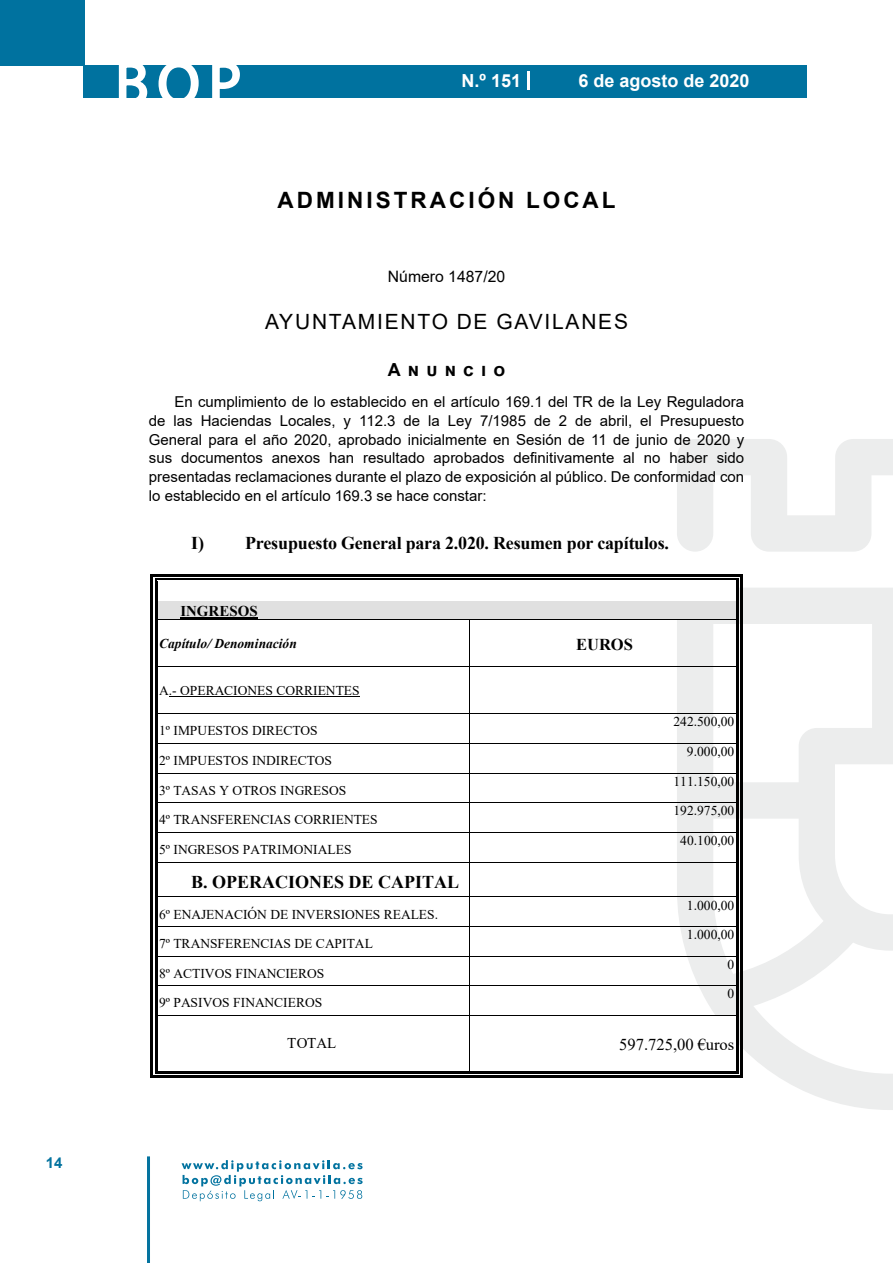
<style>
.page{position:relative;width:893px;height:1263px;background:#fff}
.page>*{position:absolute;margin:0;border:0;box-sizing:border-box;transform-origin:0 0}
.t1{font:500 61.5px "Avant Garde";color:#fff}
.t2{font:700 22.5px "Arial";letter-spacing:.135em;color:#000}
.t3{font:21px "Arial";letter-spacing:.085em;color:#000}
.t4{font:700 18px "Times New Roman";letter-spacing:-.01em;color:#000}
.t5{font:700 18px "Arial";color:#fff}
.t6{font:700 18px "Arial";letter-spacing:.4em;color:#000}
.t7{font:16.5px "Times New Roman";color:#000}
.t8{font:700 16.5px "Times New Roman";letter-spacing:-.005em;color:#000}
.t9{font:15.75px "Arial";color:#000}
.t10{font:15px/18.8px "Arial";color:#000;text-align:justify}
.t11{font:700 15px "Times New Roman";color:#000}
.t12{font:15px "Times New Roman";color:#000}
.t13{font:700 15px "Arial";color:#04739f}
.t14{font:13.5px "Times New Roman";color:#000}
.t15{font:italic 700 13.5px "Times New Roman";color:#000}
</style>
<div class="page">
<div style="left:0;top:0;width:85px;height:65px;background:#00729f"></div>
<div style="left:84px;top:65px;width:723px;height:33px;background:#00729f"></div>
<svg style="left:118px;top:65px;width:30px;height:33px"></svg>
<svg style="left:158px;top:65px;width:41px;height:33px"></svg>
<svg style="left:212px;top:65px;width:28px;height:33px"></svg>
<svg style="left:182px;top:1160px;width:181px;height:41px"></svg>
<hr style="left:147px;top:1156px;width:3px;height:107px;background:#04739f">
<svg style="left:528px;top:71px;width:2px;height:19px"></svg>
<svg style="left:677px;top:439px;width:216px;height:671px"></svg>
<hr style="left:734px;top:581px;width:2px;height:38px;background:#fff">
<div style="left:159px;top:581px;width:575px;height:21px;background:#fff"></div>
<div style="left:157px;top:602px;width:579px;height:17px;background:#e0e0e0"></div>
<hr style="left:180px;top:617px;width:78px;height:2px;background:#000">
<svg style="left:151px;top:574px;width:6px;height:7px"></svg>
<hr style="left:157px;top:574px;width:579px;height:2px;background:#000">
<hr style="left:157px;top:578px;width:579px;height:3px;background:#000">
<svg style="left:736px;top:574px;width:7px;height:7px"></svg>
<hr style="left:155px;top:581px;width:2px;height:38px;background:#000">
<hr style="left:151px;top:581px;width:2px;height:38px;background:#000">
<hr style="left:741px;top:581px;width:2px;height:38px;background:#000">
<hr style="left:736px;top:581px;width:3px;height:38px;background:#000">
<hr style="left:157px;top:619px;width:312px;height:1px;background:#000">
<hr style="left:470px;top:619px;width:266px;height:1px;background:#000">
<hr style="left:155px;top:620px;width:2px;height:46px;background:#000">
<hr style="left:151px;top:620px;width:2px;height:46px;background:#000">
<hr style="left:469px;top:620px;width:1px;height:46px;background:#000">
<hr style="left:741px;top:620px;width:2px;height:46px;background:#000">
<hr style="left:736px;top:620px;width:3px;height:46px;background:#000">
<hr style="left:169px;top:696px;width:191px;height:1px;background:#000">
<hr style="left:157px;top:666px;width:312px;height:1px;background:#000">
<hr style="left:470px;top:666px;width:266px;height:1px;background:#000">
<hr style="left:155px;top:667px;width:2px;height:46px;background:#000">
<hr style="left:151px;top:667px;width:2px;height:46px;background:#000">
<hr style="left:469px;top:667px;width:1px;height:46px;background:#000">
<hr style="left:741px;top:667px;width:2px;height:46px;background:#000">
<hr style="left:736px;top:667px;width:3px;height:46px;background:#000">
<hr style="left:157px;top:713px;width:312px;height:1px;background:#000">
<hr style="left:470px;top:713px;width:266px;height:1px;background:#000">
<hr style="left:155px;top:714px;width:2px;height:29px;background:#000">
<hr style="left:151px;top:714px;width:2px;height:29px;background:#000">
<hr style="left:741px;top:714px;width:2px;height:29px;background:#000">
<hr style="left:736px;top:714px;width:3px;height:29px;background:#000">
<hr style="left:157px;top:743px;width:312px;height:1px;background:#000">
<hr style="left:470px;top:743px;width:266px;height:1px;background:#000">
<hr style="left:155px;top:744px;width:2px;height:29px;background:#000">
<hr style="left:151px;top:744px;width:2px;height:29px;background:#000">
<hr style="left:741px;top:744px;width:2px;height:29px;background:#000">
<hr style="left:736px;top:744px;width:3px;height:29px;background:#000">
<hr style="left:157px;top:773px;width:312px;height:1px;background:#000">
<hr style="left:470px;top:773px;width:266px;height:1px;background:#000">
<hr style="left:155px;top:774px;width:2px;height:28px;background:#000">
<hr style="left:151px;top:774px;width:2px;height:28px;background:#000">
<hr style="left:741px;top:774px;width:2px;height:28px;background:#000">
<hr style="left:736px;top:774px;width:3px;height:28px;background:#000">
<hr style="left:157px;top:802px;width:312px;height:1px;background:#000">
<hr style="left:470px;top:802px;width:266px;height:1px;background:#000">
<hr style="left:155px;top:803px;width:2px;height:29px;background:#000">
<hr style="left:151px;top:803px;width:2px;height:29px;background:#000">
<hr style="left:741px;top:803px;width:2px;height:29px;background:#000">
<hr style="left:736px;top:803px;width:3px;height:29px;background:#000">
<hr style="left:157px;top:832px;width:312px;height:1px;background:#000">
<hr style="left:470px;top:832px;width:266px;height:1px;background:#000">
<hr style="left:155px;top:833px;width:2px;height:29px;background:#000">
<hr style="left:151px;top:833px;width:2px;height:29px;background:#000">
<hr style="left:741px;top:833px;width:2px;height:29px;background:#000">
<hr style="left:736px;top:833px;width:3px;height:29px;background:#000">
<hr style="left:157px;top:862px;width:312px;height:1px;background:#000">
<svg style="left:469px;top:713px;width:1px;height:149px"></svg>
<hr style="left:470px;top:862px;width:266px;height:1px;background:#000">
<hr style="left:155px;top:862px;width:2px;height:34px;background:#000">
<hr style="left:151px;top:862px;width:2px;height:34px;background:#000">
<hr style="left:469px;top:862px;width:1px;height:34px;background:#000">
<hr style="left:741px;top:862px;width:2px;height:34px;background:#000">
<hr style="left:736px;top:862px;width:3px;height:34px;background:#000">
<svg style="left:151px;top:896px;width:592px;height:182px"></svg>
<p class="t13" style="left:46px;top:1152px;width:18px">14</p>
<h1 class="t1" style="left:115px;top:46px;width:128px">BOP</h1>
<p class="t5" style="left:462px;top:68px;width:61px">N.º 151</p>
<p class="t5" style="left:578px;top:68px;width:173px">6 de agosto de 2020</p>
<h2 class="t2" style="left:277px;top:184px;width:340px">ADMINISTRACIÓN LOCAL</h2>
<p class="t9" style="left:388px;top:266px;width:119px">Número 1487/20</p>
<h3 class="t3" style="left:265px;top:307px;width:365px">AYUNTAMIENTO DE GAVILANES</h3>
<p class="t6" style="left:388px;top:357px;width:119px">Anuncio</p>
<p class="t10" style="left:149px;top:392px;width:597px;text-indent:26px">En cumplimiento de lo establecido en el artículo 169.1 del TR de la Ley Reguladora de las Haciendas Locales, y 112.3 de la Ley 7/1985 de 2 de abril, el Presupuesto General para el año 2020, aprobado inicialmente en Sesión de 11 de junio de 2020 y sus documentos anexos han resultado aprobados definitivamente al no haber sido presentadas reclamaciones durante el plazo de exposición al público. De conformidad con lo establecido en el artículo 169.3 se hace constar:</p>
<p class="t4" style="left:191px;top:530px;width:479px">I) Presupuesto General para 2.020. Resumen por capítulos.</p>
<p class="t11" style="left:180px;top:600px;width:79px">INGRESOS</p>
<p class="t15" style="left:159px;top:634px;width:139px">Capítulo/ Denominación</p>
<p class="t8" style="left:576px;top:633px;width:58px">EUROS</p>
<p class="t14" style="left:159px;top:681px;width:202px">A.- OPERACIONES CORRIENTES</p>
<p class="t14" style="left:159px;top:721px;width:160px">1º IMPUESTOS DIRECTOS</p>
<p class="t14" style="left:159px;top:751px;width:174px">2º IMPUESTOS INDIRECTOS</p>
<p class="t14" style="left:159px;top:781px;width:189px">3º TASAS Y OTROS INGRESOS</p>
<p class="t14" style="left:159px;top:810px;width:220px">4º TRANSFERENCIAS CORRIENTES</p>
<p class="t14" style="left:159px;top:840px;width:194px">5º INGRESOS PATRIMONIALES</p>
<p class="t4" style="left:191px;top:869px;width:269px">B. OPERACIONES DE CAPITAL</p>
<p class="t14" style="left:159px;top:904px;width:280px">6º ENAJENACIÓN DE INVERSIONES REALES.</p>
<p class="t14" style="left:159px;top:934px;width:215px">7º TRANSFERENCIAS DE CAPITAL</p>
<p class="t14" style="left:159px;top:964px;width:167px">8º ACTIVOS FINANCIEROS</p>
<p class="t14" style="left:159px;top:993px;width:165px">9º PASIVOS FINANCIEROS</p>
<p class="t14" style="left:673px;top:712px;width:62px">242.500,00</p>
<p class="t14" style="left:687px;top:742px;width:49px">9.000,00</p>
<p class="t14" style="left:673px;top:772px;width:62px">111.150,00</p>
<p class="t14" style="left:673px;top:801px;width:62px">192.975,00</p>
<p class="t14" style="left:680px;top:831px;width:56px">40.100,00</p>
<p class="t14" style="left:687px;top:895px;width:49px">1.000,00</p>
<p class="t14" style="left:687px;top:925px;width:49px">1.000,00</p>
<p class="t14" style="left:728px;top:955px;width:8px">0</p>
<p class="t14" style="left:728px;top:984px;width:8px">0</p>
<p class="t12" style="left:287px;top:1032px;width:51px">TOTAL</p>
<p class="t7" style="left:619px;top:1032px;width:117px">597.725,00 €uros</p>
</div>
